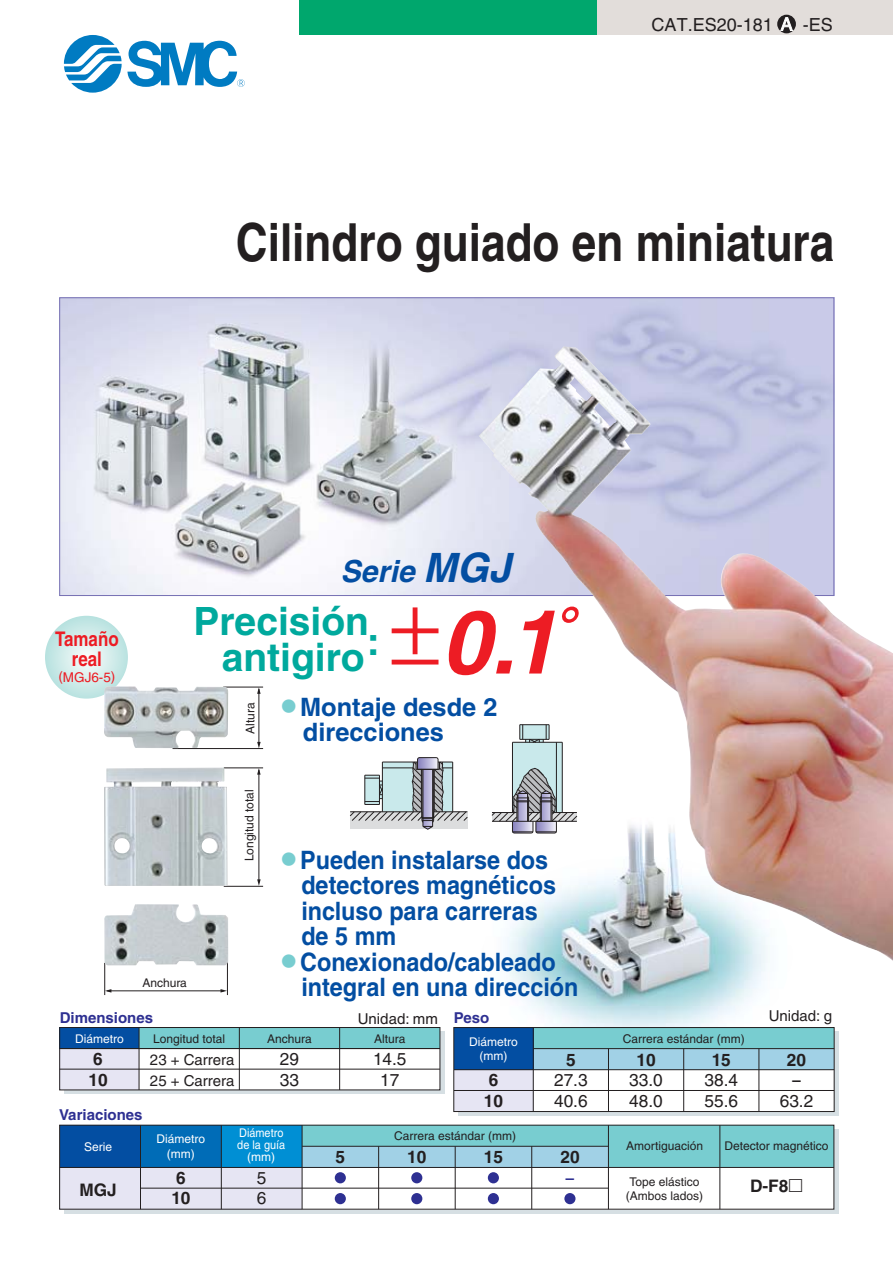
<style>
.page{position:relative;width:893px;height:1263px;background:#fff}
.page>*{position:absolute;margin:0;border:0;box-sizing:border-box;transform-origin:0 0}
.t1{font:italic 700 88.5px "Helvetica";color:#ed1c24}
.t2{font:700 52.5px "Helvetica";color:#231f20;scale:.84 1}
.t3{font:700 39px/36px "Helvetica";color:#00a99d;text-align:right}
.t4{font:italic 700 30.3px "Helvetica";color:#034ea2}
.t5{font:700 25.35px/25.5px "Helvetica";color:#034ea2;scale:.92 1}
.t6{font:700 25.35px/25.5px "Helvetica";color:#034ea2}
.t7{font:700 20.25px/19.5px "Helvetica";color:#ed1c24;text-align:center;scale:.84 1}
.t8{font:18px "Helvetica";color:#231f20}
.t9{font:17.25px/20.9px "Helvetica";color:#231f20}
.t10{font:700 17.25px/20.9px "Helvetica";color:#231f20}
.t11{font:17.25px/20.9px "Helvetica";color:#231f20;text-align:center;scale:2 1}
.t12{font:17.25px "Helvetica";color:#2e3092;scale:2 1}
.t13{font:15px/20.9px "Helvetica";color:#231f20}
.t14{font:700 15px "Helvetica";color:#2e3092}
.t15{font:13.5px "Helvetica";color:#ed1c24}
.t16{font:12px/14.2px "Helvetica";color:#231f20;text-align:center}
.t17{font:12px/14.2px "Helvetica";color:#fff;text-align:center}
.t18{font:12px/12px "Helvetica";color:#fff;text-align:center;scale:.91 1}
.s1{color:#fff}
.s2{font-size:40.5px}
.s3{font-weight:400}
.s4{font-family:"European Pi One";font-weight:400;font-size:16.8px;color:#78cdd0}
.s5{font-family:"European Pi Three";font-weight:400}
</style>
<div class="page">
<img style="left:61px;top:299px;width:771px;height:295px">
<img style="left:507px;top:962px;width:261px;height:65px">
<div style="left:596px;top:0;width:296px;height:34px;background:#e2ddda"></div>
<div style="left:299px;top:0;width:297px;height:34px;background:#00a76d"></div>
<svg style="left:64px;top:35px;width:181px;height:58px"></svg>
<svg style="left:64px;top:1032px;width:380px;height:62px;background:#c2cacd"></svg>
<div style="left:60px;top:1028px;width:79px;height:62px;background:#e6e5f3"></div>
<div style="left:60px;top:1028px;width:79px;height:21px;background:#034ea2"></div>
<div style="left:139px;top:1028px;width:301px;height:62px;background:#fff"></div>
<div style="left:139px;top:1028px;width:301px;height:21px;background:#78cdd0"></div>
<hr style="left:339px;top:1028px;width:1px;height:62px;background:#231f20">
<hr style="left:239px;top:1028px;width:1px;height:62px;background:#231f20">
<hr style="left:139px;top:1028px;width:1px;height:62px;background:#231f20">
<hr style="left:60px;top:1069px;width:380px;height:1px;background:#231f20">
<hr style="left:60px;top:1048px;width:380px;height:1px;background:#231f20">
<div style="left:59px;top:1027px;width:381px;height:63px;border:1px solid #231f20"></div>
<div style="left:458px;top:1032px;width:380px;height:84px;background:#d6dfe3"></div>
<div style="left:533px;top:1028px;width:301px;height:84px;background:#fff"></div>
<div style="left:533px;top:1028px;width:301px;height:42px;background:#a1d1e6"></div>
<div style="left:533px;top:1028px;width:301px;height:21px;background:#78cdd0"></div>
<div style="left:454px;top:1028px;width:79px;height:84px;background:#e6e5f3"></div>
<div style="left:454px;top:1028px;width:79px;height:42px;background:#034ea2"></div>
<hr style="left:758px;top:1049px;width:1px;height:63px;background:#231f20">
<hr style="left:683px;top:1049px;width:1px;height:63px;background:#231f20">
<hr style="left:608px;top:1049px;width:1px;height:63px;background:#231f20">
<hr style="left:533px;top:1028px;width:1px;height:84px;background:#231f20">
<hr style="left:533px;top:1048px;width:301px;height:1px;background:#231f20">
<hr style="left:454px;top:1090px;width:380px;height:1px;background:#231f20">
<hr style="left:454px;top:1069px;width:380px;height:1px;background:#231f20">
<div style="left:453px;top:1027px;width:381px;height:85px;border:1px solid #231f20"></div>
<hr style="left:258px;top:770px;width:1px;height:112px;background:#231f20">
<svg style="left:257px;top:879px;width:4px;height:7px"></svg>
<svg style="left:257px;top:769px;width:3px;height:6px"></svg>
<hr style="left:224px;top:768px;width:39px;height:1px;background:#231f20">
<hr style="left:224px;top:886px;width:39px;height:1px;background:#231f20">
<img style="left:104px;top:767px;width:123px;height:119px">
<hr style="left:227px;top:960px;width:1px;height:35px;background:#231f20">
<hr style="left:104px;top:963px;width:1px;height:32px;background:#231f20">
<hr style="left:107px;top:991px;width:117px;height:1px;background:#231f20">
<svg style="left:105px;top:989px;width:6px;height:4px"></svg>
<svg style="left:220px;top:989px;width:7px;height:4px"></svg>
<img style="left:104px;top:904px;width:124px;height:61px">
<svg style="left:64px;top:1129px;width:774px;height:84px;background:#bac0c4"></svg>
<div style="left:302px;top:1125px;width:531px;height:84px;background:#fff"></div>
<div style="left:302px;top:1125px;width:532px;height:42px;background:#78cdd0"></div>
<div style="left:302px;top:1146px;width:306px;height:21px;background:#a1d1e6"></div>
<div style="left:60px;top:1125px;width:242px;height:84px;background:#e6e5f3"></div>
<div style="left:221px;top:1125px;width:81px;height:42px;background:#008fd4"></div>
<div style="left:60px;top:1125px;width:80px;height:42px;background:#034ea2"></div>
<div style="left:140px;top:1125px;width:81px;height:42px;background:#006cb7"></div>
<hr style="left:531px;top:1146px;width:1px;height:63px;background:#231f20">
<hr style="left:455px;top:1146px;width:1px;height:63px;background:#231f20">
<hr style="left:378px;top:1146px;width:1px;height:63px;background:#231f20">
<hr style="left:302px;top:1125px;width:1px;height:84px;background:#231f20">
<hr style="left:719px;top:1125px;width:1px;height:84px;background:#231f20">
<hr style="left:608px;top:1125px;width:1px;height:84px;background:#231f20">
<hr style="left:140px;top:1125px;width:1px;height:84px;background:#231f20">
<hr style="left:221px;top:1125px;width:1px;height:84px;background:#231f20">
<hr style="left:302px;top:1146px;width:306px;height:1px;background:#231f20">
<hr style="left:141px;top:1188px;width:467px;height:1px;background:#231f20">
<hr style="left:60px;top:1167px;width:773px;height:1px;background:#231f20">
<div style="left:59px;top:1125px;width:775px;height:84px;border:1px solid #231f20"></div>
<svg style="left:45px;top:616px;width:83px;height:83px;background:#cfebe9"></svg>
<svg style="left:350px;top:757px;width:118px;height:73px"></svg>
<img style="left:478px;top:346px;width:414px;height:616px">
<hr style="left:223px;top:687px;width:40px;height:1px;background:#231f20">
<hr style="left:172px;top:748px;width:91px;height:1px;background:#231f20">
<hr style="left:258px;top:689px;width:1px;height:54px;background:#231f20">
<svg style="left:257px;top:742px;width:4px;height:6px"></svg>
<svg style="left:257px;top:687px;width:3px;height:7px"></svg>
<img style="left:104px;top:686px;width:124px;height:62px">
<div style="left:777px;top:15px;width:18px;height:18px;background:#231f20;border-radius:50%"></div>
<div style="left:335px;top:1172px;width:11px;height:11px;background:#2e3092;border-radius:50%"></div>
<div style="left:335px;top:1193px;width:11px;height:11px;background:#2e3092;border-radius:50%"></div>
<div style="left:411px;top:1172px;width:11px;height:11px;background:#2e3092;border-radius:50%"></div>
<div style="left:411px;top:1193px;width:11px;height:11px;background:#2e3092;border-radius:50%"></div>
<div style="left:488px;top:1172px;width:11px;height:11px;background:#2e3092;border-radius:50%"></div>
<div style="left:488px;top:1193px;width:11px;height:11px;background:#2e3092;border-radius:50%"></div>
<div style="left:564px;top:1193px;width:11px;height:11px;background:#2e3092;border-radius:50%"></div>
<h3 class="t8" style="left:651px;top:18px;width:142px">CAT.ES20-181 <span class="s1">A</span></h3>
<h3 class="t8" style="left:802px;top:18px;width:32px">-ES</h3>
<h2 class="t2" style="left:236px;top:223px;width:714px">Cilindro guiado en miniatura</h2>
<h3 class="t7" style="left:55px;top:632px;width:77px">Tamaño real</h3>
<p class="t15" style="left:58px;top:673px;width:58px">(MGJ6-5)</p>
<h3 class="t4" style="left:340px;top:560px;width:180px">Serie <span class="s2">MGJ</span></h3>
<h1 class="t1" style="left:441px;top:610px;width:150px">0.1<span class="s3">˚</span></h1>
<h3 class="t3" style="left:193px;top:607px;width:188px">Precisión antigiro:</h3>
<p class="t16" style="left:244px;top:734px;width:33px;rotate:-90deg">Altura</p>
<h3 class="t6" style="left:303px;top:697px;width:196px;text-indent:-21px"><span class="s4">-</span> Montaje desde 2 direcciones</h3>
<p class="t16" style="left:142px;top:977px;width:46px">Anchura</p>
<p class="t16" style="left:243px;top:861px;width:74px;rotate:-90deg">Longitud total</p>
<h3 class="t5" style="left:301px;top:850px;width:278px;text-indent:-20px"><span class="s4">-</span> Pueden instalarse dos detectores magnéticos incluso para carreras de 5 mm</h3>
<h3 class="t5" style="left:301px;top:952px;width:303px;text-indent:-20px"><span class="s4">-</span> Conexionado/cableado integral en una dirección</h3>
<p class="t14" style="left:60px;top:1012px;width:95px">Dimensiones</p>
<p class="t13" style="left:358px;top:1010px;width:82px">Unidad: mm</p>
<p class="t17" style="left:75px;top:1033px;width:50px">Diámetro</p>
<p class="t16" style="left:153px;top:1033px;width:74px">Longitud total</p>
<p class="t16" style="left:267px;top:1033px;width:46px">Anchura</p>
<p class="t16" style="left:374px;top:1033px;width:33px">Altura</p>
<h3 class="t10" style="left:88px;top:1050px;width:21px">6<br>10</h3>
<p class="t13" style="left:150px;top:1051px;width:86px">23 + Carrera<br>25 + Carrera</p>
<h3 class="t9" style="left:280px;top:1051px;width:21px">29<br>33</h3>
<h3 class="t9" style="left:373px;top:1051px;width:35px;text-align:center">14.5<br>17</h3>
<p class="t14" style="left:59px;top:1109px;width:85px">Variaciones</p>
<p class="t14" style="left:454px;top:1012px;width:37px">Peso</p>
<p class="t17" style="left:469px;top:1035px;width:50px">Diámetro (mm)</p>
<h3 class="t10" style="left:484px;top:1071px;width:21px">6<br>10</h3>
<h3 class="t10" style="left:566px;top:1051px;width:11px">5</h3>
<h3 class="t9" style="left:554px;top:1072px;width:35px">27.3<br>40.6</h3>
<p class="t17" style="left:84px;top:1141px;width:30px">Serie</p>
<h3 class="t10" style="left:79px;top:1181px;width:39px">MGJ</h3>
<p class="t17" style="left:157px;top:1133px;width:50px">Diámetro (mm)</p>
<h3 class="t10" style="left:171px;top:1169px;width:21px">6<br>10</h3>
<p class="t18" style="left:237px;top:1128px;width:54px">Diámetro de la guía (mm)</p>
<h3 class="t9" style="left:257px;top:1169px;width:11px">5<br>6</h3>
<p class="t16" style="left:394px;top:1130px;width:123px">Carrera estándar (mm)</p>
<h3 class="t10" style="left:335px;top:1148px;width:11px">5</h3>
<h3 class="t10" style="left:407px;top:1148px;width:21px">10</h3>
<h3 class="t10" style="left:484px;top:1148px;width:21px">15</h3>
<h3 class="t10" style="left:560px;top:1148px;width:21px">20</h3>
<h3 class="t12" style="left:564px;top:1172px;width:7px">-</h3>
<p class="t16" style="left:622px;top:1032px;width:123px">Carrera estándar (mm)</p>
<h3 class="t10" style="left:636px;top:1051px;width:21px">10</h3>
<h3 class="t9" style="left:629px;top:1072px;width:35px">33.0<br>48.0</h3>
<h3 class="t10" style="left:711px;top:1051px;width:21px">15</h3>
<h3 class="t9" style="left:704px;top:1072px;width:35px">38.4<br>55.6</h3>
<p class="t13" style="left:768px;top:1007px;width:65px">Unidad: g</p>
<h3 class="t10" style="left:787px;top:1051px;width:21px">20</h3>
<h3 class="t11" style="left:779px;top:1072px;width:18px">-<br>63.2</h3>
<p class="t16" style="left:626px;top:1140px;width:79px">Amortiguación</p>
<p class="t16" style="left:724px;top:1140px;width:106px">Detector magnético</p>
<p class="t16" style="left:626px;top:1176px;width:79px">Tope elástico (Ambos lados)</p>
<h3 class="t10" style="left:750px;top:1178px;width:54px">D-F8<span class="s5">-</span></h3>
</div>
